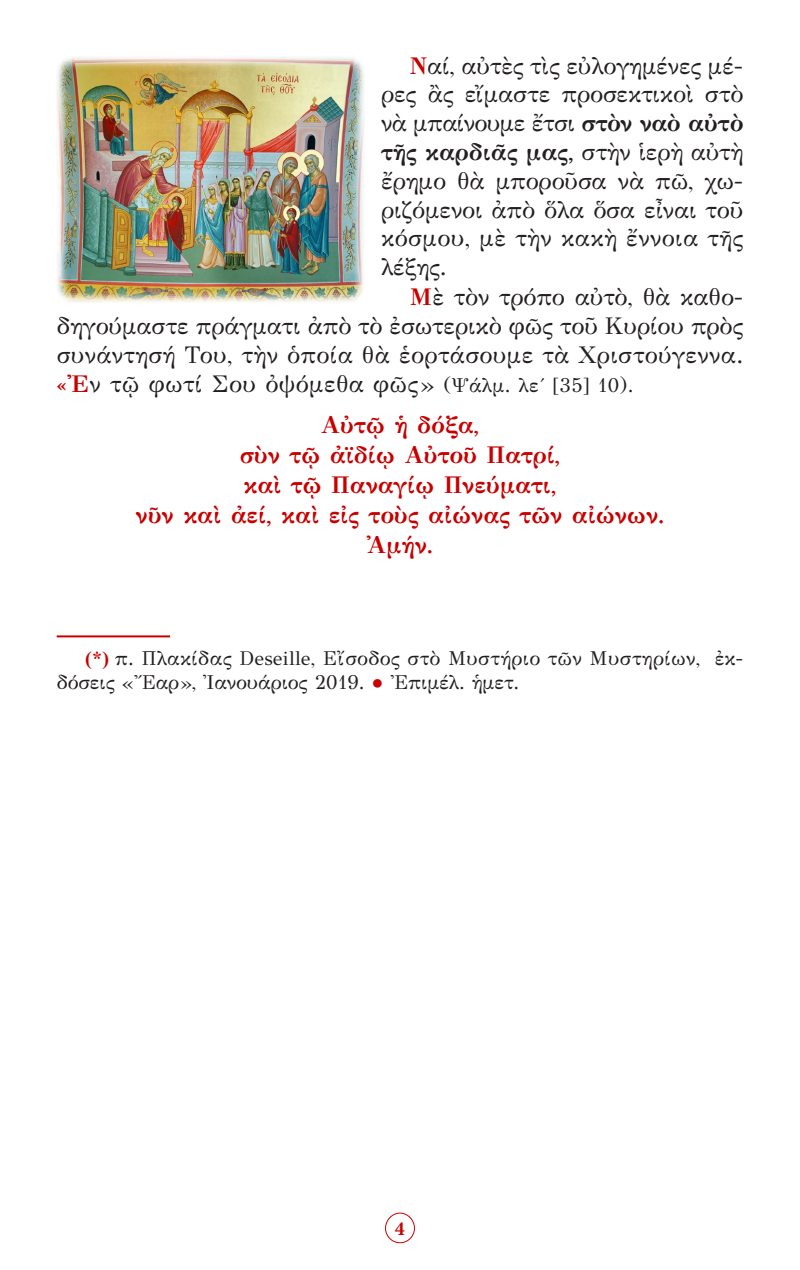
<style>
.page{position:relative;width:800px;height:1270px;background:#fff}
.page>*{position:absolute;margin:0;border:0;box-sizing:border-box;transform-origin:0 0}
.t1{font:24px/28.8px "GFS Didot";letter-spacing:.02em;color:#231f20;text-align:justify}
.t2{font:700 24px "GFS Didot";color:#c80000}
.t3{font:24px "GFS Didot";color:#231f20}
.t4{font:20px/24px "GFS Didot";letter-spacing:.02em;color:#231f20}
.t5{font:700 20px "Minion Pro";color:#c80000}
.s1{font-weight:700;color:#c80000}
.s2{font-weight:700}
.s3{font-size:20px}
.s4{font-family:"CTOS New Times Bold Test 1";color:#c80000}
.s5{font-family:"CTOS New Times Roman Test 1";color:#c80000}
</style>
<div class="page">
<div style="left:385px;top:1213px;width:30px;height:30px;border:1px solid #c80000;border-radius:50%"></div>
<hr style="left:57px;top:635px;width:113px;height:2px;background:#c80000">
<img style="left:57px;top:57px;width:307px;height:245px">
<p class="t3" style="left:409px;top:46px;width:335px"><span class="s1">Ν</span>αί, αὐτὲς τὶς εὐλογημένες μέ-</p>
<p class="t1" style="left:381px;top:78px;width:364px">ρες ἂς εἴμαστε προσεκτικοὶ στὸ νὰ μπαίνουμε ἔτσι <span class="s2">στὸν ναὸ αὐτὸ τῆς καρδιᾶς μας,</span> στὴν ἱερὴ αὐτὴ ἔρημο θὰ μποροῦσα νὰ πῶ, χω&shy;ριζόμενοι ἀπὸ ὅλα ὅσα εἶναι τοῦ κόσμου, μὲ τὴν κακὴ ἔννοια τῆς λέξης.</p>
<p class="t1" style="left:57px;top:281px;width:688px;text-indent:353px"><span class="s1">Μ</span>ὲ τὸν τρόπο αὐτὸ, θὰ καθο&shy;δηγούμαστε πράγματι ἀπὸ τὸ ἐσωτερικὸ φῶς τοῦ Κυρίου πρὸς συνάντησή Του, τὴν ὁποία θὰ ἑορτάσουμε τὰ Χριστούγεννα. <span class="s1">«Ἐ</span>ν τῷ φωτί Σου ὀψόμεθα φῶς» <span class="s3">(Ψάλμ. λε΄ [35] 10).</span></p>
<p class="t2" style="left:321px;top:405px;width:160px">Αὐτῷ ἡ δόξα,</p>
<p class="t2" style="left:240px;top:435px;width:322px">σὺν τῷ ἀϊδίῳ Αὐτοῦ Πατρί,</p>
<p class="t2" style="left:243px;top:465px;width:315px">καὶ τῷ Παναγίῳ Πνεύματι,</p>
<p class="t2" style="left:136px;top:495px;width:530px">νῦν καὶ ἀεί, καὶ εἰς τοὺς αἰώνας τῶν αἰώνων.</p>
<p class="t2" style="left:367px;top:525px;width:68px">Ἀμήν.</p>
<p class="t4" style="left:57px;top:644px;width:688px;text-indent:28px"><span class="s4">(*)</span> π. Πλακίδας Deseille, Εἴσοδος στὸ Μυστήριο τῶν Μυστηρίων, ἐκ&shy;δόσεις «Ἔαρ», Ἰανουάριος 2019. <span class="s5">●</span> Ἐπιμέλ. ἡμετ.</p>
<p class="t5" style="left:395px;top:1214px;width:11px">4</p>
</div>
